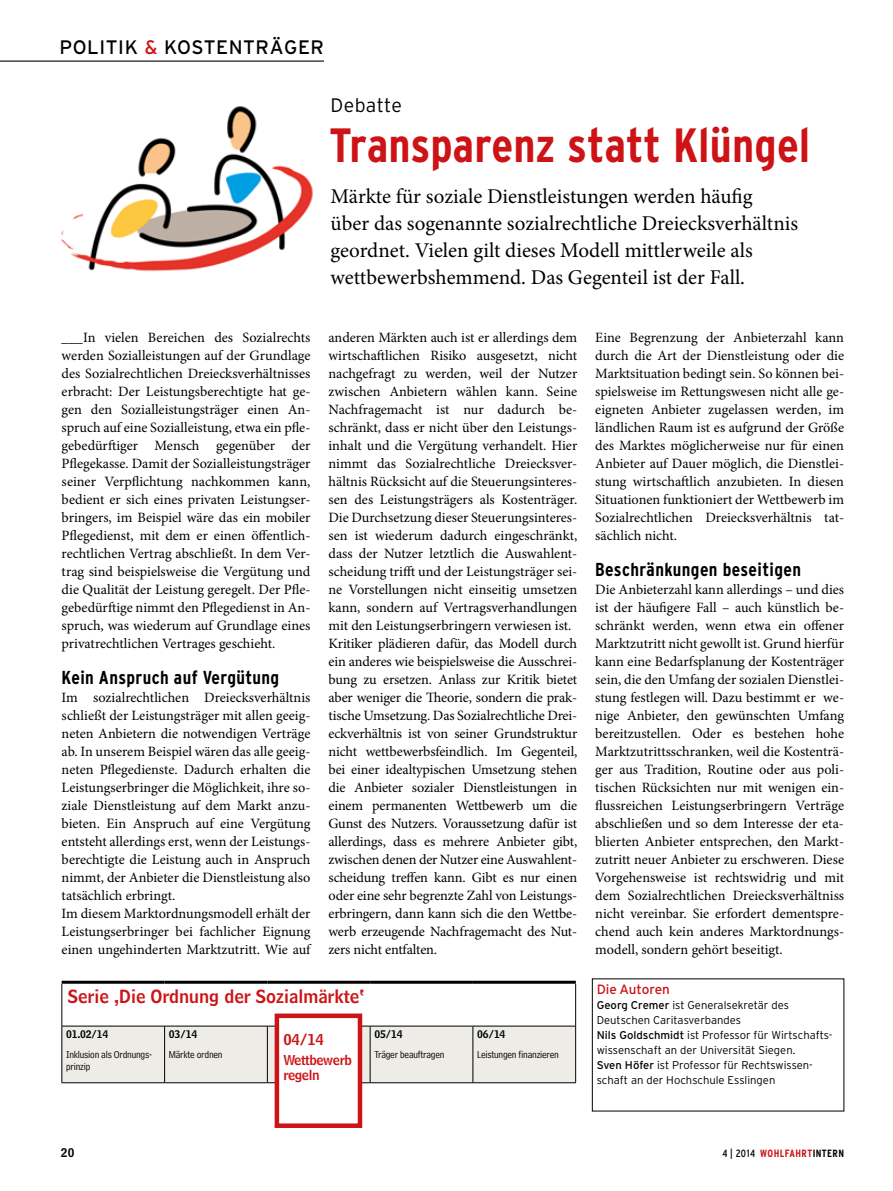
<style>
.page{position:relative;width:893px;height:1191px;background:#fff}
.page>*{position:absolute;margin:0;border:0;box-sizing:border-box;transform-origin:0 0}
.t1{font:700 condensed 48px "Interstate";color:#cd1316}
.t2{font:21px/27px "Minion Pro";color:#000}
.t3{font:19.5px "Interstate";color:#000}
.t4{font:300 19.5px "Interstate";letter-spacing:.015em;color:#000}
.t5{font:700 condensed 18.75px "Interstate";letter-spacing:.02em;color:#000}
.t6{font:18px "Bell Centennial Std Name Num";color:#cd1316}
.t7{font:15px "Bell Centennial Std Name Num";color:#cd1316}
.t8{font:14.25px/18px "Minion Pro";letter-spacing:-.005em;color:#000;text-align:justify}
.t9{font:13.5px/15px "Bell Centennial Std Name Num";letter-spacing:-.025em;color:#cd1316}
.t10{font:13.5px "Interstate";color:#cd1316}
.t11{font:12px "Bell Centennial Std Name Num";color:#000}
.t12{font:300 11.25px/15px "Interstate";color:#000}
.t13{font:10.5px/12px "Bell Centennial Std Address";letter-spacing:-.02em;color:#000}
.t14{font:10.5px "Bell Centennial Std Name Num";letter-spacing:-.02em;color:#000}
.t15{font:700 condensed 10.5px "Interstate";letter-spacing:.035em;color:#cd1316}
.s1{color:#cd1316}
.s2{font-weight:400}
.s3{font-weight:400;color:#000}
.s4{color:#000}
</style>
<div class="page">
<hr style="left:0;top:61px;width:324px;height:1px;background:#000">
<img style="left:61px;top:106px;width:252px;height:166px">
<div style="left:63px;top:1026px;width:512px;height:56px;background:#edece7"></div>
<hr style="left:575px;top:983px;width:1px;height:43px;background:#000">
<hr style="left:62px;top:983px;width:1px;height:43px;background:#000">
<hr style="left:62px;top:1026px;width:1px;height:56px;background:#000">
<hr style="left:164px;top:1026px;width:1px;height:56px;background:#000">
<hr style="left:267px;top:1026px;width:1px;height:56px;background:#000">
<hr style="left:370px;top:1026px;width:1px;height:56px;background:#000">
<hr style="left:473px;top:1026px;width:1px;height:56px;background:#000">
<hr style="left:575px;top:1026px;width:1px;height:56px;background:#000">
<hr style="left:62px;top:1082px;width:103px;height:1px;background:#000">
<hr style="left:165px;top:1082px;width:102px;height:1px;background:#000">
<hr style="left:267px;top:1082px;width:103px;height:1px;background:#000">
<hr style="left:370px;top:1082px;width:103px;height:1px;background:#000">
<hr style="left:473px;top:1082px;width:103px;height:1px;background:#000">
<hr style="left:62px;top:980px;width:103px;height:3px;background:#000">
<hr style="left:165px;top:980px;width:102px;height:3px;background:#000">
<hr style="left:267px;top:980px;width:103px;height:3px;background:#000">
<hr style="left:370px;top:980px;width:103px;height:3px;background:#000">
<hr style="left:473px;top:980px;width:103px;height:3px;background:#000">
<hr style="left:62px;top:1025px;width:103px;height:1px;background:#000">
<hr style="left:165px;top:1025px;width:102px;height:1px;background:#000">
<hr style="left:267px;top:1025px;width:103px;height:1px;background:#000">
<hr style="left:370px;top:1025px;width:103px;height:1px;background:#000">
<hr style="left:473px;top:1025px;width:103px;height:1px;background:#000">
<div style="left:277px;top:1015px;width:83px;height:110px;background:#fff"></div>
<div style="left:275px;top:1013px;width:87px;height:115px;border:4px solid #cd1316"></div>
<h3 class="t3" style="left:60px;top:36px;width:266px">Politik <span class="s1">&amp;</span> Kostenträger</h3>
<h3 class="t4" style="left:331px;top:94px;width:73px">Debatte</h3>
<h1 class="t1" style="left:330px;top:119px;width:482px">Transparenz statt Klüngel</h1>
<h2 class="t2" style="left:331px;top:182px;width:469px">Märkte für soziale Dienstleistungen werden häufig<br>über das sogenannte sozialrechtliche Dreiecksverhältnis geordnet. Vielen gilt dieses Modell mittlerweile als wettbewerbshemmend. Das Gegenteil ist der Fall.</h2>
<p class="t8" style="left:62px;top:329px;width:250px">___In vielen Bereichen des Sozialrechts werden Sozialleistungen auf der Grundlage des Sozialrechtlichen Dreiecksverhältnisses erbracht: Der Leistungsberechtigte hat ge&shy;gen den Sozialleistungsträger einen An&shy;spruch auf eine Sozialleistung, etwa ein pfle&shy;gebedürftiger Mensch gegenüber der Pflegekasse. Damit der Sozialleistungsträger seiner Verpflichtung nachkommen kann, bedient er sich eines privaten Leistungser&shy;bringers, im Beispiel wäre das ein mobiler Pflegedienst, mit dem er einen öffentlich&shy;rechtlichen Vertrag abschließt. In dem Ver&shy;trag sind beispielsweise die Vergütung und die Qualität der Leistung geregelt. Der Pfle&shy;gebedürftige nimmt den Pflegedienst in An&shy;spruch, was wiederum auf Grundlage eines privatrechtlichen Vertrages geschieht.</p>
<h3 class="t5" style="left:62px;top:667px;width:219px">Kein Anspruch auf Vergütung</h3>
<p class="t8" style="left:62px;top:689px;width:250px;text-align:left">Im sozialrechtlichen Dreiecksverhältnis schließt der Leistungsträger mit allen geeig&shy;neten Anbietern die notwendigen Verträge ab. In unserem Beispiel wären das alle geeig&shy;neten Pflegedienste. Dadurch erhalten die Leistungserbringer die Möglichkeit, ihre so&shy;ziale Dienstleistung auf dem Markt anzu&shy;bieten. Ein Anspruch auf eine Vergütung entsteht allerdings erst, wenn der Leistungs&shy;berechtigte die Leistung auch in Anspruch nimmt, der Anbieter die Dienstleistung also tatsächlich erbringt.<br>Im diesem Marktordnungsmodell erhält der Leistungserbringer bei fachlicher Eignung einen ungehinderten Marktzutritt. Wie auf</p>
<p class="t8" style="left:328px;top:328px;width:250px;text-align:left">anderen Märkten auch ist er allerdings dem wirtschaftlichen Risiko ausgesetzt, nicht nachgefragt zu werden, weil der Nutzer zwischen Anbietern wählen kann. Seine Nachfragemacht ist nur dadurch be&shy;schränkt, dass er nicht über den Leistungs&shy;inhalt und die Vergütung verhandelt. Hier nimmt das Sozialrechtliche Dreiecksver&shy;hältnis Rücksicht auf die Steuerungsinteres&shy;sen des Leistungsträgers als Kostenträger.<br>Die Durchsetzung dieser Steuerungsinteres&shy;sen ist wiederum dadurch eingeschränkt, dass der Nutzer letztlich die Auswahlent&shy;scheidung trifft und der Leistungsträger sei&shy;ne Vorstellungen nicht einseitig umsetzen kann, sondern auf Vertragsverhandlungen mit den Leistungserbringern verwiesen ist.<br>Kritiker plädieren dafür, das Modell durch ein anderes wie beispielsweise die Ausschrei&shy;bung zu ersetzen. Anlass zur Kritik bietet aber weniger die Theorie, sondern die prak&shy;tische Umsetzung. Das Sozialrechtliche Drei&shy;eckverhältnis ist von seiner Grundstruktur nicht wettbewerbsfeindlich. Im Gegenteil, bei einer idealtypischen Umsetzung stehen die Anbieter sozialer Dienstleistungen in einem permanenten Wettbewerb um die Gunst des Nutzers. Voraussetzung dafür ist allerdings, dass es mehrere Anbieter gibt, zwischen denen der Nutzer eine Auswahlent&shy;scheidung treffen kann. Gibt es nur einen oder eine sehr begrenzte Zahl von Leistungs&shy;erbringern, dann kann sich die den Wettbe&shy;werb erzeugende Nachfragemacht des Nut&shy;zers nicht entfalten.</p>
<p class="t8" style="left:595px;top:328px;width:250px">Eine Begrenzung der Anbieterzahl kann durch die Art der Dienstleistung oder die Marktsituation bedingt sein. So können bei&shy;spielsweise im Rettungswesen nicht alle ge&shy;eigneten Anbieter zugelassen werden, im ländlichen Raum ist es aufgrund der Größe des Marktes möglicherweise nur für einen Anbieter auf Dauer möglich, die Dienstlei&shy;stung wirtschaftlich anzubieten. In diesen Situationen funktioniert der Wettbewerb im Sozialrechtlichen Dreiecksverhältnis tat&shy;sächlich nicht.</p>
<h3 class="t5" style="left:595px;top:559px;width:207px">Beschränkungen beseitigen</h3>
<p class="t8" style="left:595px;top:581px;width:250px">Die Anbieterzahl kann allerdings – und dies ist der häufigere Fall – auch künstlich be&shy;schränkt werden, wenn etwa ein offener Marktzutritt nicht gewollt ist. Grund hierfür kann eine Bedarfsplanung der Kostenträger sein, die den Umfang der sozialen Dienstlei&shy;stung festlegen will. Dazu bestimmt er we&shy;nige Anbieter, den gewünschten Umfang bereitzustellen. Oder es bestehen hohe Marktzutrittsschranken, weil die Kostenträ&shy;ger aus Tradition, Routine oder aus poli&shy;tischen Rücksichten nur mit wenigen ein&shy;flussreichen Leistungserbringern Verträge abschließen und so dem Interesse der eta&shy;blierten Anbieter entsprechen, den Markt&shy;zutritt neuer Anbieter zu erschweren. Diese Vorgehensweise ist rechtswidrig und mit dem Sozialrechtlichen Dreiecksverhältniss nicht vereinbar. Sie erfordert dementspre&shy;chend auch kein anderes Marktordnungs&shy;modell, sondern gehört beseitigt.</p>
<p class="t6" style="left:68px;top:985px;width:298px">Serie ‚Die Ordnung der Sozialmärkte‘</p>
<p class="t14" style="left:66px;top:1027px;width:44px">01.02/14</p>
<p class="t13" style="left:66px;top:1048px;width:87px">Inklusion als Ordnungs&shy;prinzip</p>
<p class="t14" style="left:169px;top:1027px;width:30px">03/14</p>
<p class="t13" style="left:169px;top:1048px;width:55px">Märkte ordnen</p>
<p class="t7" style="left:283px;top:1030px;width:42px">04/14</p>
<p class="t9" style="left:283px;top:1052px;width:70px">Wettbewerb regeln</p>
<p class="t14" style="left:374px;top:1027px;width:30px">05/14</p>
<p class="t13" style="left:374px;top:1048px;width:72px">Träger beauftragen</p>
<p class="t14" style="left:477px;top:1027px;width:30px">06/14</p>
<p class="t13" style="left:477px;top:1048px;width:83px">Leistungen finanzieren</p>
<p class="t10" style="left:597px;top:982px;width:75px">Die Autoren</p>
<p class="t12" style="left:597px;top:997px;width:237px"><span class="s2">Georg Cremer</span> ist Generalsekretär des Deutschen Caritasverbandes<br><span class="s2">N ils Goldschmidt</span> ist Professor für Wirtschafts&shy;wissenschaft an der Universität Siegen.<br><span class="s2">Sven Höfer</span> ist Professor für Rechtswissen&shy;schaft an der Hochschule Esslingen</p>
<p class="t11" style="left:61px;top:1144px;width:15px">20</p>
<p class="t15" style="left:722px;top:1147px;width:123px"><span class="s3">4 | 2014</span> Wohlfahrt<span class="s4">Intern</span></p>
</div>
